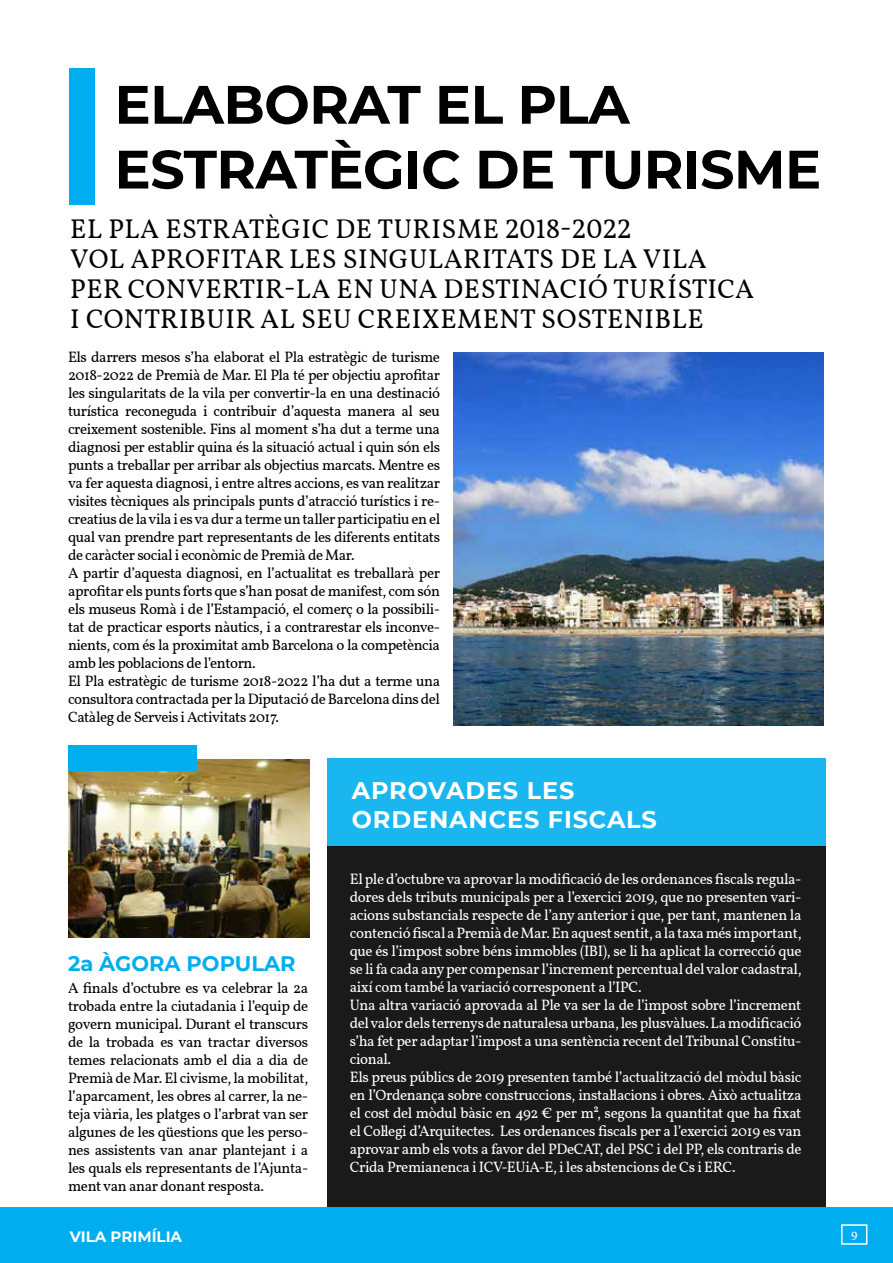
<style>
.page{position:relative;width:893px;height:1263px;background:#fff}
.page>*{position:absolute;margin:0;border:0;box-sizing:border-box;transform-origin:0 0}
.t1{font:700 54px/64.8px "Montserrat";letter-spacing:-.01em;color:#000}
.t2{font:27px/30px "Vollkorn";letter-spacing:.02em;color:#000}
.t3{font:700 24px/28.8px "Montserrat";letter-spacing:.035em;color:#fff}
.t4{font:700 21px "Montserrat";color:#00aeef}
.t5{font:15px/18px "Vollkorn";letter-spacing:-.03em;color:#000;text-align:justify}
.t6{font:15px/18px "Vollkorn";letter-spacing:-.025em;color:#fff}
.t7{font:700 15px "Montserrat";color:#fff}
.t8{font:12px "Vollkorn";color:#fff}
</style>
<div class="page">
<div style="left:0;top:1208px;width:893px;height:55px;background:#00aeef"></div>
<div style="left:841px;top:1224px;width:26px;height:21px;border:2px solid #fff"></div>
<img style="left:68px;top:759px;width:241px;height:179px">
<div style="left:68px;top:745px;width:129px;height:26px;background:#00aeef"></div>
<img style="left:454px;top:353px;width:370px;height:372px">
<div style="left:69px;top:68px;width:25px;height:137px;background:#00aeef"></div>
<div style="left:327px;top:758px;width:499px;height:88px;background:#1ab6f0"></div>
<div style="left:327px;top:846px;width:499px;height:361px;background:#1a1a1a"></div>
<h1 class="t1" style="left:115px;top:69px;width:708px">ELABORAT EL PLA<br>ESTRATÈGIC DE TURISME</h1>
<h2 class="t2" style="left:70px;top:215px;width:685px">EL PLA ESTRATÈGIC DE TURISME 2018-2022<br>VOL APROFITAR LES SINGULARITATS DE LA VILA PER CONVERTIR-LA EN UNA DESTINACIÓ TURÍSTICA I CONTRIBUIR AL SEU CREIXEMENT SOSTENIBLE</h2>
<p class="t5" style="left:68px;top:348px;width:374px;text-align:left">Els darrers mesos s’ha elaborat el Pla estratègic de turisme 2018-2022 de Premià de Mar. El Pla té per objectiu aprofitar les singularitats de la vila per convertir-la en una destinació turística reconeguda i contribuir d’aquesta manera al seu creixement sostenible. Fins al moment s’ha dut a terme una diagnosi per establir quina és la situació actual i quin són els punts a treballar per arribar als objectius marcats. Mentre es va fer aquesta diagnosi, i entre altres accions, es van realitzar visites tècniques als principals punts d’atracció turístics i re&shy;creatius de la vila i es va dur a terme un taller participatiu en el qual van prendre part representants de les diferents entitats de caràcter social i econòmic de Premià de Mar.<br>A partir d’aquesta diagnosi, en l’actualitat es treballarà per aprofitar els punts forts que s’han posat de manifest, com són els museus Romà i de l’Estampació, el comerç o la possibili&shy;tat de practicar esports nàutics, i a contrarestar els inconve&shy;nients, com és la proximitat amb Barcelona o la competència amb les poblacions de l’entorn.<br>El Pla estratègic de turisme 2018-2022 l’ha dut a terme una consultora contractada per la Diputació de Barcelona dins del Catàleg de Serveis i Activitats 2017.</p>
<h3 class="t4" style="left:68px;top:948px;width:229px">2a ÀGORA POPULAR</h3>
<p class="t5" style="left:68px;top:979px;width:242px">A finals d’octubre es va celebrar la 2a trobada entre la ciutadania i l’equip de govern municipal. Durant el transcurs de la trobada es van tractar diversos temes relacionats amb el dia a dia de Premià de Mar. El civisme, la mobilitat, l’aparcament, les obres al carrer, la ne&shy;teja viària, les platges o l’arbrat van ser algunes de les qüestions que les perso&shy;nes assistents van anar plantejant i a les quals els representants de l’Ajunta&shy;ment van anar donant resposta.</p>
<h3 class="t3" style="left:352px;top:775px;width:306px">APROVADES LES<br>ORDENANCES FISCALS</h3>
<p class="t6" style="left:350px;top:870px;width:453px">El ple d’octubre va aprovar la modificació de les ordenances fiscals regula&shy;dores dels tributs municipals per a l’exercici 2019, que no presenten vari&shy;acions substancials respecte de l’any anterior i que, per tant, mantenen la contenció fiscal a Premià de Mar. En aquest sentit, a la taxa més important, que és l’impost sobre béns immobles (IBI), se li ha aplicat la correcció que se li fa cada any per compensar l’increment percentual del valor cadastral, així com també la variació corresponent a l’IPC.<br>Una altra variació aprovada al Ple va ser la de l’impost sobre l’increment del valor dels terrenys de naturalesa urbana, les plusvàlues. La modificació s’ha fet per adaptar l’impost a una sentència recent del Tribunal Constitu&shy;cional.<br>Els preus públics de 2019 presenten també l’actualització del mòdul bàsic en l’Ordenança sobre construccions, instal·lacions i obres. Això actualitza el cost del mòdul bàsic en 492 € per m², segons la quantitat que ha fixat el Col·legi d’Arquitectes. Les ordenances fiscals per a l’exercici 2019 es van aprovar amb els vots a favor del PDeCAT, del PSC i del PP, els contraris de Crida Premianenca i ICV-EUiA-E, i les abstencions de Cs i ERC.</p>
<p class="t7" style="left:70px;top:1226px;width:114px">VILA PRIMÍLIA</p>
<p class="t8" style="left:851px;top:1227px;width:8px">9</p>
</div>
